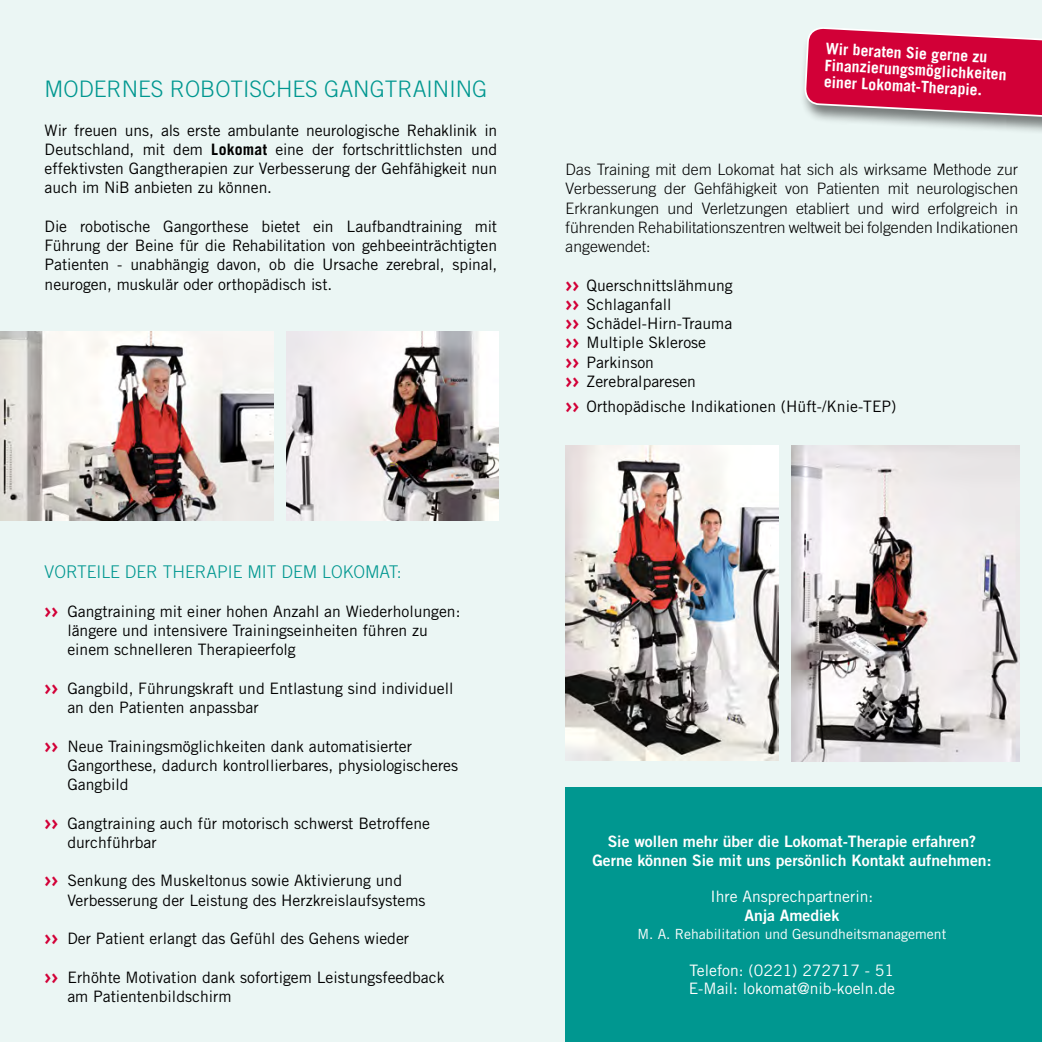
<style>
.page{position:relative;width:1042px;height:1042px;background:#ebf6f4}
.page>*{position:absolute;margin:0;border:0;box-sizing:border-box;transform-origin:0 0}
.t1{font:300 22.75px "Trade Gothic LT Std";color:#009790}
.t2{font:300 17.5px "Trade Gothic LT Std";color:#009790}
.t3{font:15.75px/19.2px "Trade Gothic LT Std";color:#000}
.t4{font:300 15.75px/19.2px "Trade Gothic LT Std";color:#000;text-align:justify}
.t5{font:15.75px/18.4px "Trade Gothic LT Std Bd 2";color:#fff;text-align:center}
.t6{font:15.75px/18.4px "Trade Gothic LT Std";color:#fff}
.t7{font:700 15.75px/16.6px "Trade Gothic LT Std";color:#fff}
.t8{font:14px "Trade Gothic LT Std";color:#fff}
.s1{font-weight:700}
.s2{font-family:"Meta Plus Bold Caps";color:#d20037}
</style>
<div class="page">
<div style="left:566px;top:788px;width:476px;height:254px;background:#009790"></div>
<img style="left:0;top:331px;width:274px;height:189px">
<img style="left:566px;top:445px;width:212px;height:315px">
<img style="left:286px;top:331px;width:212px;height:189px">
<img style="left:792px;top:445px;width:228px;height:316px">
<svg style="left:803px;top:27px;width:239px;height:105px;background:#d04167"></svg>
<h1 class="t1" style="left:45px;top:75px;width:444px">modernes robotisches gangtraining</h1>
<p class="t3" style="left:45px;top:120px;width:454px;text-align:justify">Wir freuen uns, als erste ambulante neurologische Rehaklinik in Deutschland, mit dem <span class="s1">Lokomat</span> eine der fortschrittlichsten und effektivsten Gangtherapien zur Verbesserung der Gehfähigkeit nun auch im NiB anbieten zu können.</p>
<p class="t3" style="left:45px;top:216px;width:454px;text-align:justify">Die robotische Gangorthese bietet ein Laufbandtraining mit Führung der Beine für die Rehabilitation von gehbeeinträchtigten Patienten - unabhängig davon, ob die Ursache zerebral, spinal, neurogen, muskulär oder orthopädisch ist.</p>
<p class="t2" style="left:45px;top:562px;width:358px">Vorteile der Therapie mit dem Lokomat:</p>
<p class="t3" style="left:67px;top:601px;width:395px;text-indent:-23px"><span class="s2">&gt;&gt;</span> Gangtraining mit einer hohen Anzahl an Wiederholungen: längere und intensivere Trainingseinheiten führen zu einem schnelleren Therapieerfolg</p>
<p class="t3" style="left:67px;top:678px;width:387px;text-indent:-23px"><span class="s2">&gt;&gt;</span> Gangbild, Führungskraft und Entlastung sind individuell an den Patienten anpassbar</p>
<p class="t3" style="left:67px;top:736px;width:392px;text-indent:-23px"><span class="s2">&gt;&gt;</span> Neue Trainingsmöglichkeiten dank automatisierter<br>Gangorthese, dadurch kontrollierbares, physiologischeres<br>Gangbild</p>
<p class="t3" style="left:67px;top:813px;width:364px;text-indent:-23px"><span class="s2">&gt;&gt;</span> Gangtraining auch für motorisch schwerst Betroffene durchführbar</p>
<p class="t3" style="left:67px;top:871px;width:360px;text-indent:-23px"><span class="s2">&gt;&gt;</span> Senkung des Muskeltonus sowie Aktivierung und<br>Verbesserung der Leistung des Herzkreislaufsystems</p>
<p class="t3" style="left:45px;top:929px;width:366px"><span class="s2">&gt;&gt;</span> Der Patient erlangt das Gefühl des Gehens wieder</p>
<p class="t3" style="left:67px;top:967px;width:379px;text-indent:-23px"><span class="s2">&gt;&gt;</span> Erhöhte Motivation dank sofortigem Leistungsfeedback am Patientenbildschirm</p>
<p class="t7" style="left:826px;top:40px;width:183px;rotate:3deg">Wir beraten Sie gerne zu<br>Finanzierungsmöglichkeiten einer Lokomat-Therapie.</p>
<p class="t4" style="left:566px;top:160px;width:454px">Das Training mit dem Lokomat hat sich als wirksame Methode zur Verbesserung der Gehfähigkeit von Patienten mit neurologischen Erkrankungen und Verletzungen etabliert und wird erfolgreich in führenden Rehabilitationszentren weltweit bei folgenden I ndikationen angewendet:</p>
<p class="t3" style="left:566px;top:275px;width:169px"><span class="s2">&gt;&gt;</span> Querschnittslähmung <span class="s2">&gt;&gt;</span> Schlaganfall<br><span class="s2">&gt;&gt;</span> Schädel-Hirn-Trauma <span class="s2">&gt;&gt;</span> Multiple Sklerose<br><span class="s2">&gt;&gt;</span> Parkinson<br><span class="s2">&gt;&gt;</span> Zerebralparesen</p>
<p class="t3" style="left:566px;top:397px;width:332px"><span class="s2">&gt;&gt;</span> Orthopädische Indikationen (Hüft-/Knie-TEP)</p>
<p class="t5" style="left:592px;top:832px;width:400px">Sie wollen mehr über die Lokomat-Therapie erfahren?<br>Gerne können Sie mit uns persönlich Kontakt aufnehmen:</p>
<p class="t6" style="left:710px;top:887px;width:164px">Ihre Ansprechpartnerin:</p>
<p class="t5" style="left:744px;top:905px;width:96px">Anja Amediek</p>
<p class="t8" style="left:637px;top:925px;width:310px">M. A. Rehabilitation und Gesundheitsmanagement</p>
<p class="t6" style="left:689px;top:961px;width:208px">Telefon: (0221) 272717 - 51<br>E-Mail: lokomat@nib-koeln.de</p>
</div>
